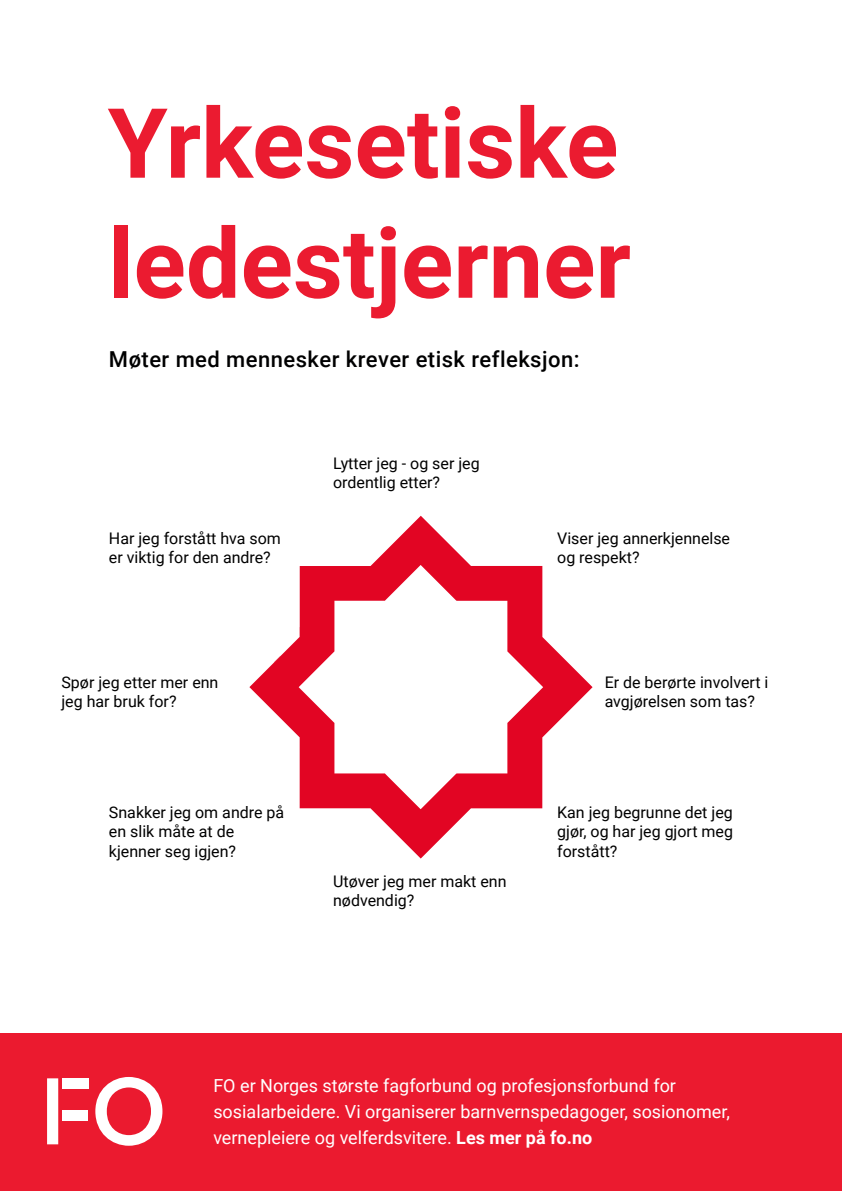
<style>
.page{position:relative;width:842px;height:1191px;background:#fff}
.page>*{position:absolute;margin:0;border:0;box-sizing:border-box;transform-origin:0 0}
.Overskrift_stor{font:700 97px/120px "Roboto";color:#eb1b30}
.Brødtekst_rød{font:500 22px "Roboto";letter-spacing:.02em;color:#000001}
.Undertittel_hvit{font:18px/26px "Roboto";color:#fff}
.Brødtekst_rød-2{font:16px/19.2px "Roboto";color:#000001}
.s1{font-weight:700}
</style>
<div class="page">
<div style="left:0;top:1033px;width:842px;height:158px;background:#eb1a2f"></div>
<svg style="left:95px;top:1077px;width:67px;height:68px"></svg>
<div style="left:62px;top:1110px;width:25px;height:10px;background:#fff"></div>
<svg style="left:47px;top:1078px;width:11px;height:66px"></svg>
<div style="left:62px;top:1078px;width:26px;height:10px;background:#fff"></div>
<svg style="left:249px;top:516px;width:344px;height:342px"></svg>
<p class="Overskrift_stor" style="left:108px;top:80px;width:525px">Yrkesetiske ledestjerner</p>
<p class="Brødtekst_rød" style="left:109px;top:344px;width:472px">Møter med mennesker krever etisk refleksjon:</p>
<p class="Brødtekst_rød-2" style="left:333px;top:453px;width:148px">Lytter jeg - og ser jeg ordentlig etter?</p>
<p class="Brødtekst_rød-2" style="left:109px;top:527px;width:173px">Har jeg forstått hva som er viktig for den andre?</p>
<p class="Brødtekst_rød-2" style="left:557px;top:527px;width:174px">Viser jeg annerkjennelse og respekt?</p>
<p class="Brødtekst_rød-2" style="left:61px;top:672px;width:158px">Spør jeg etter mer enn jeg har bruk for?</p>
<p class="Brødtekst_rød-2" style="left:605px;top:672px;width:165px">Er de berørte involvert i avgjørelsen som tas?</p>
<p class="Brødtekst_rød-2" style="left:109px;top:802px;width:177px">Snakker jeg om andre på en slik måte at de kjenner seg igjen?</p>
<p class="Brødtekst_rød-2" style="left:557px;top:802px;width:177px;text-align:justify">Kan jeg begrunne det jeg gjør, og har jeg gjort meg forstått?</p>
<p class="Brødtekst_rød-2" style="left:333px;top:871px;width:175px">Utøver jeg mer makt enn nødvendig?</p>
<p class="Undertittel_hvit" style="left:213px;top:1071px;width:518px">FO er Norges største fagforbund og profesjonsforbund for sosialarbeidere. Vi organiserer barnvernspedagoger, sosionomer, vernepleiere og velferdsvitere. <span class="s1">Les mer på fo.no</span></p>
</div>
